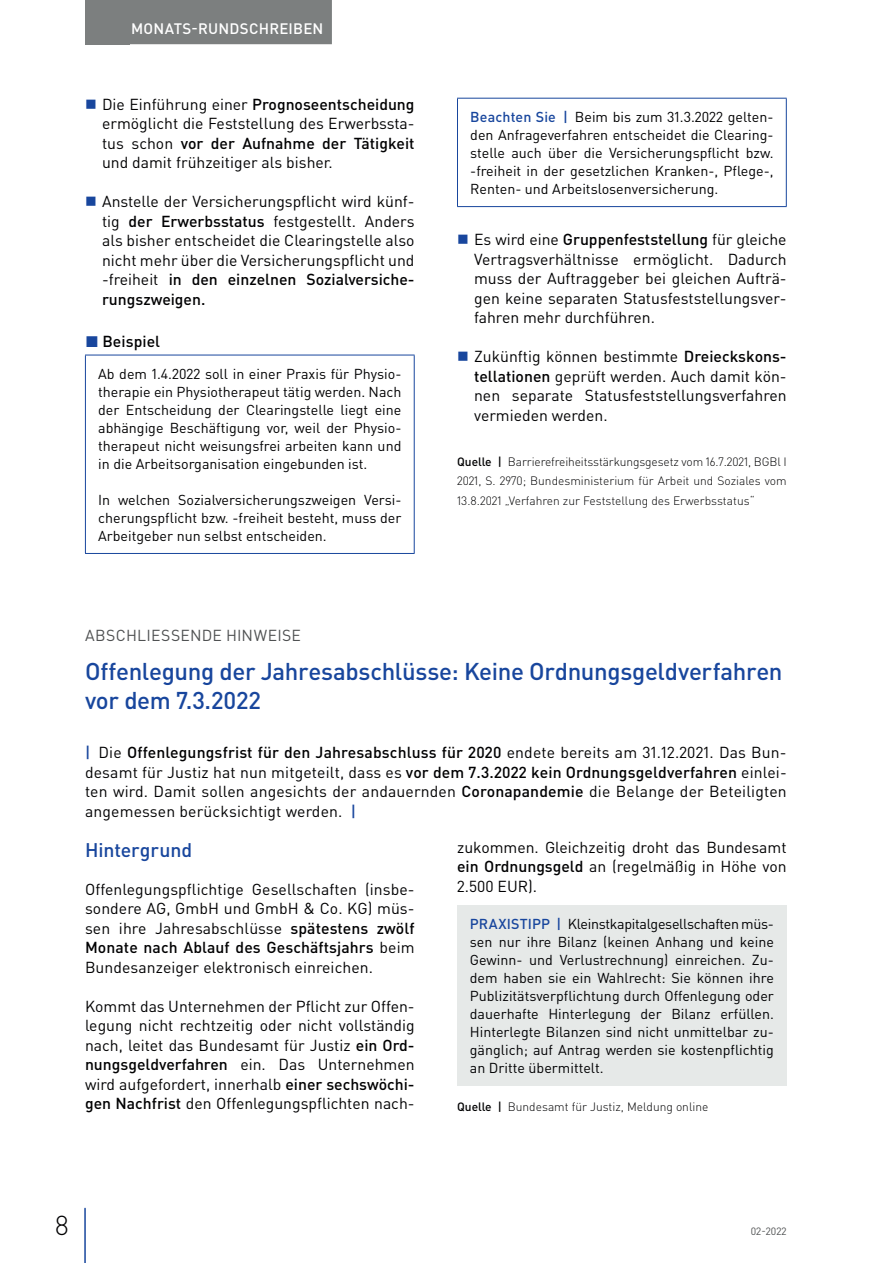
<style>
.page{position:relative;width:893px;height:1263px;background:#fff}
.page>*{position:absolute;margin:0;border:0;box-sizing:border-box;transform-origin:0 0}
.t1{font:300 27px "DIN Pro";color:#000002}
.t2{font:500 24px/28.5px "DIN Pro";letter-spacing:-.015em;color:#18469d}
.t3{font:500 19.5px "DIN Pro";letter-spacing:-.005em;color:#18469d}
.t4{font:15.75px/19.5px "DIN Pro";color:#000002;text-align:justify}
.t5{font:15.75px "DIN Pro";letter-spacing:.015em;color:#4f5152}
.t6{font:500 15.75px "DIN Pro";letter-spacing:.005em;color:#000002}
.t7{font:500 15px "DIN Pro";letter-spacing:.015em;color:#fff}
.t8{font:14.25px/18px "DIN Pro";color:#000002;text-align:justify}
.t9{font:300 12px/19.5px "DIN Pro";color:#000002;text-align:justify}
.t10{font:10.5px "DIN Pro";color:#4f5152}
.s1{font-weight:500}
.s2{color:#18469d}
.s3{font-weight:500;color:#18469d}
</style>
<div class="page">
<div style="left:85px;top:0;width:45px;height:44px;background:#7c7f7f"></div>
<hr style="left:84px;top:1208px;width:2px;height:55px;background:#18469d">
<div style="left:122px;top:0;width:210px;height:44px;background:#7c7f7f"></div>
<hr style="left:85px;top:355px;width:330px;height:1px;background:#18469d">
<hr style="left:85px;top:355px;width:1px;height:198px;background:#18469d">
<hr style="left:414px;top:355px;width:1px;height:198px;background:#18469d">
<hr style="left:85px;top:553px;width:330px;height:1px;background:#18469d">
<hr style="left:457px;top:98px;width:330px;height:1px;background:#18469d">
<hr style="left:457px;top:99px;width:1px;height:107px;background:#18469d">
<hr style="left:786px;top:99px;width:1px;height:107px;background:#18469d">
<hr style="left:457px;top:206px;width:330px;height:1px;background:#18469d">
<div style="left:457px;top:905px;width:330px;height:181px;background:#e6e9e8"></div>
<p class="t7" style="left:131px;top:18px;width:194px">MONATS-RUNDSCHREIBEN</p>
<p class="t4" style="left:102px;top:94px;width:314px">Die Einführung einer <span class="s1">Prognoseentscheidung </span>ermöglicht die Feststellung des Erwerbssta&shy;tus schon <span class="s1">vor der Aufnahme der Tätigkeit </span>und damit frühzeitiger als bisher.</p>
<p class="t4" style="left:102px;top:191px;width:314px">Anstelle der Versicherungspflicht wird künf&shy;tig <span class="s1">der Erwerbsstatus</span> festgestellt. Anders als bisher entscheidet die Clearingstelle also nicht mehr über die Versicherungspflicht und -freiheit <span class="s1">in den einzelnen Sozialversiche&shy;rungszweigen.</span></p>
<p class="t6" style="left:85px;top:330px;width:76px"><span class="s2">◼</span> Beispiel</p>
<p class="t8" style="left:98px;top:364px;width:305px">Ab dem 1.4.2022 soll in einer Praxis für Physio&shy;therapie ein Physiotherapeut tätig werden. Nach der Entscheidung der Clearingstelle liegt eine abhängige Beschäftigung vor, weil der Physio&shy;therapeut nicht weisungsfrei arbeiten kann und in die Arbeitsorganisation eingebunden ist.</p>
<p class="t8" style="left:98px;top:490px;width:305px">In welchen Sozialversicherungszweigen Versi&shy;cherungspflicht bzw. -freiheit besteht, muss der Arbeitgeber nun selbst entscheiden.</p>
<p class="t8" style="left:470px;top:107px;width:305px"><span class="s3">Beachten Sie |</span> Beim bis zum 31.3.2022 gelten&shy;den Anfrageverfahren entscheidet die Clearing&shy;stelle auch über die Versicherungspflicht bzw. -freiheit in der gesetzlichen Kranken-, Pflege-, Renten- und Arbeitslosenversicherung.</p>
<p class="t4" style="left:474px;top:229px;width:314px">Es wird eine <span class="s1">Gruppenfeststellung</span> für gleiche Vertragsverhältnisse ermöglicht. Dadurch muss der Auftraggeber bei gleichen Aufträ&shy;gen keine separaten Statusfeststellungsver&shy;fahren mehr durchführen.</p>
<p class="t4" style="left:474px;top:346px;width:314px">Zukünftig können bestimmte <span class="s1">Dreieckskons&shy;tellationen</span> geprüft werden. Auch damit kön&shy;nen separate Statusfeststellungsverfahren vermieden werden.</p>
<p class="t9" style="left:457px;top:451px;width:331px"><span class="s1">Quelle |</span> Barrierefreiheitsstärkungsgesetz vom 16.7.2021, BGBl I 2021, S. 2970; Bundesministerium für Arbeit und Soziales vom 13.8.2021 „Verfahren zur Feststellung des Erwerbsstatus“</p>
<p class="t5" style="left:85px;top:625px;width:217px">ABSCHLIESSENDE HINWEISE</p>
<h2 class="t2" style="left:85px;top:656px;width:699px">Offenlegung der Jahresabschlüsse: Keine Ordnungsgeldverfahren vor dem 7.3.2022</h2>
<p class="t4" style="left:85px;top:742px;width:703px"><span class="s3">|</span> Die <span class="s1">Offenlegungsfrist für den Jahresabschluss für 2020</span> endete bereits am 31.12.2021. Das Bun&shy;desamt für Justiz hat nun mitgeteilt, dass es <span class="s1">vor dem 7.3.2022 kein Ordnungsgeldverfahren</span> einlei&shy;ten wird. Damit sollen angesichts der andauernden <span class="s1">Coronapandemie</span> die Belange der Beteiligten angemessen berücksichtigt werden. <span class="s3">|</span></p>
<p class="t3" style="left:85px;top:837px;width:109px">Hintergrund</p>
<p class="t4" style="left:85px;top:879px;width:331px">Offenlegungspflichtige Gesellschaften (insbe&shy;sondere AG, GmbH und GmbH &amp; Co. KG) müs&shy;sen ihre Jahresabschlüsse <span class="s1">spätestens zwölf Monate nach Ablauf des Geschäftsjahrs</span> beim Bundesanzeiger elektronisch einreichen.</p>
<p class="t4" style="left:85px;top:996px;width:331px">Kommt das Unternehmen der Pflicht zur Offen&shy;legung nicht rechtzeitig oder nicht vollständig nach, leitet das Bundesamt für Justiz <span class="s1">ein Ord&shy;nungsgeldverfahren</span> ein. Das Unternehmen wird aufgefordert, innerhalb <span class="s1">einer sechswöchi&shy;gen Nachfrist</span> den Offenlegungspflichten nach-</p>
<p class="t4" style="left:457px;top:837px;width:331px">zukommen. Gleichzeitig droht das Bundesamt <span class="s1">ein Ordnungsgeld</span> an (regelmäßig in Höhe von 2.500 EUR).</p>
<p class="t8" style="left:470px;top:914px;width:306px"><span class="s3">PRAXISTIPP |</span> Kleinstkapitalgesellschaften müs&shy;sen nur ihre Bilanz (keinen Anhang und keine Gewinn- und Verlustrechnung) einreichen. Zu&shy;dem haben sie ein Wahlrecht: Sie können ihre Publizitätsverpflichtung durch Offenlegung oder dauerhafte Hinterlegung der Bilanz erfüllen.<br>Hinterlegte Bilanzen sind nicht unmittelbar zu&shy;gänglich; auf Antrag werden sie kostenpflichtig an Dritte übermittelt.</p>
<p class="t9" style="left:457px;top:1096px;width:253px"><span class="s1">Quelle |</span> Bundesamt für Justiz, Meldung online</p>
<h1 class="t1" style="left:55px;top:1207px;width:16px">8</h1>
<p class="t10" style="left:751px;top:1224px;width:37px">02-2022</p>
</div>
